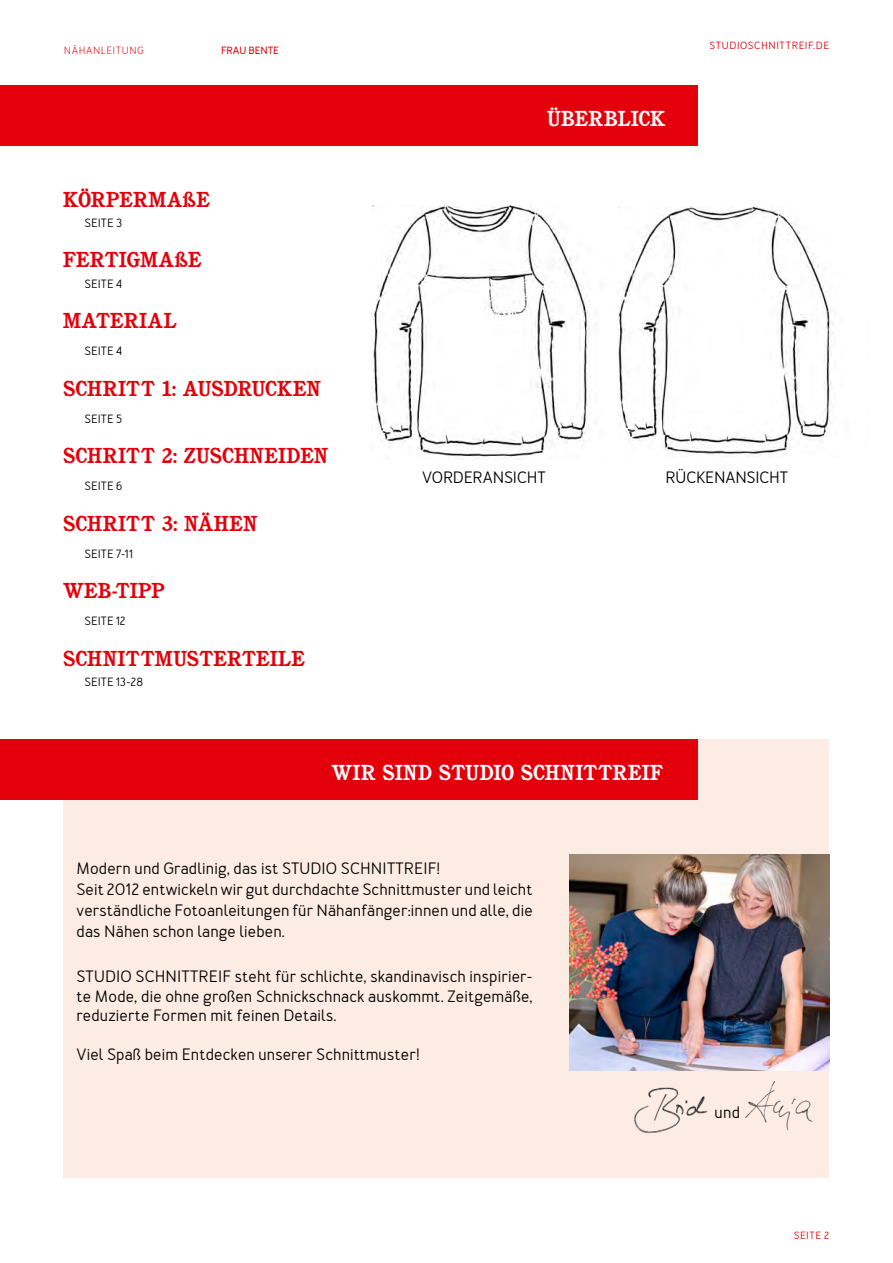
<style>
.page{position:relative;width:893px;height:1263px;background:#fff}
.page>*{position:absolute;margin:0;border:0;box-sizing:border-box;transform-origin:0 0}
.Anleitung_Überschrif{font:700 21px "Cushing";letter-spacing:.035em;color:#e3000a}
.Anleitung_Überschrif-2{font:700 21px "Cushing";letter-spacing:.035em;color:#fff}
.Anleitung_Text{font:500 16.5px/21px "Merlo";letter-spacing:.01em;color:#000;text-align:justify}
.Text_ganze_Breite{font:500 16.5px "Merlo";color:#000}
.Anleitung_Text-2{font:500 12px "Merlo";letter-spacing:.005em;color:#000}
.t1{font:500 10.5px "Merlo";letter-spacing:.06em;color:#e3000a}
.t2{font:10.5px "Merlo";letter-spacing:.055em;color:#e3000a}
.t3{font:700 10.5px "Merlo";color:#e3000a}
</style>
<div class="page">
<div style="left:0;top:85px;width:697px;height:61px;background:#e3000a"></div>
<img style="left:372px;top:206px;width:248px;height:253px">
<img style="left:617px;top:207px;width:216px;height:251px">
<div style="left:64px;top:739px;width:765px;height:439px;background:#fdece3"></div>
<div style="left:0;top:739px;width:697px;height:61px;background:#e3000a"></div>
<img style="left:570px;top:854px;width:259px;height:216px">
<img style="left:634px;top:1087px;width:74px;height:47px">
<img style="left:739px;top:1070px;width:77px;height:61px">
<p class="t2" style="left:64px;top:44px;width:82px">NÄHANLEITUNG</p>
<p class="t3" style="left:221px;top:44px;width:59px">FRAU BENTE</p>
<p class="Anleitung_Überschrif" style="left:63px;top:187px;width:148px">KÖRPERMAßE</p>
<p class="Anleitung_Text-2" style="left:85px;top:216px;width:39px">SEITE 3</p>
<p class="Anleitung_Überschrif" style="left:63px;top:248px;width:140px">FERTIGMAßE</p>
<p class="Anleitung_Text-2" style="left:85px;top:276px;width:39px">SEITE 4</p>
<p class="Anleitung_Überschrif" style="left:63px;top:309px;width:115px">MATERIAL</p>
<p class="Anleitung_Text-2" style="left:85px;top:344px;width:39px">SEITE 4</p>
<p class="Anleitung_Überschrif" style="left:63px;top:376px;width:259px">SCHRITT 1: AUSDRUCKEN</p>
<p class="Anleitung_Text-2" style="left:85px;top:411px;width:39px">SEITE 5</p>
<p class="Anleitung_Überschrif" style="left:63px;top:444px;width:266px">SCHRITT 2: ZUSCHNEIDEN</p>
<p class="Anleitung_Text-2" style="left:85px;top:479px;width:39px">SEITE 6</p>
<p class="Anleitung_Überschrif" style="left:63px;top:511px;width:195px">SCHRITT 3: NÄHEN</p>
<p class="Anleitung_Text-2" style="left:85px;top:546px;width:50px">SEITE 7-11</p>
<p class="Anleitung_Überschrif" style="left:63px;top:579px;width:102px">WEB-TIPP</p>
<p class="Anleitung_Text-2" style="left:85px;top:614px;width:43px">SEITE 12</p>
<p class="Anleitung_Überschrif" style="left:63px;top:646px;width:243px">SCHNITTMUSTERTEILE</p>
<p class="Anleitung_Text-2" style="left:85px;top:675px;width:60px">SEITE 13-28</p>
<p class="Anleitung_Überschrif-2" style="left:547px;top:106px;width:120px">ÜBERBLICK</p>
<p class="t1" style="left:709px;top:39px;width:121px">STUDIOSCHNITTREIF.DE</p>
<p class="Anleitung_Text" style="left:422px;top:467px;width:125px">VORDERANSICHT</p>
<p class="Anleitung_Text" style="left:665px;top:467px;width:124px">RÜCKENANSICHT</p>
<p class="Anleitung_Überschrif-2" style="left:332px;top:761px;width:333px">WIR SIND STUDIO SCHNITTREIF</p>
<p class="Anleitung_Text" style="left:77px;top:858px;width:365px">Modern und Gradlinig, das ist STUDIO SCHNITTREIF!</p>
<p class="Anleitung_Text" style="left:77px;top:879px;width:458px">Seit 2012 entwickeln wir gut durchdachte Schnittmuster und leicht verständliche Fotoanleitungen für Nähanfänger:innen und alle, die das Nähen schon lange lieben.</p>
<p class="Anleitung_Text" style="left:77px;top:967px;width:458px;line-height:19.5px">STUDIO SCHNITTREIF steht für schlichte, skandinavisch inspirier&shy;te Mode, die ohne großen Schnickschnack auskommt. Zeitgemäße, reduzierte Formen mit feinen Details.</p>
<p class="Anleitung_Text" style="left:77px;top:1044px;width:345px">Viel Spaß beim Entdecken unserer Schnittmuster!</p>
<p class="Text_ganze_Breite" style="left:714px;top:1102px;width:27px">und</p>
<p class="t1" style="left:794px;top:1229px;width:37px">SEITE 2</p>
</div>
